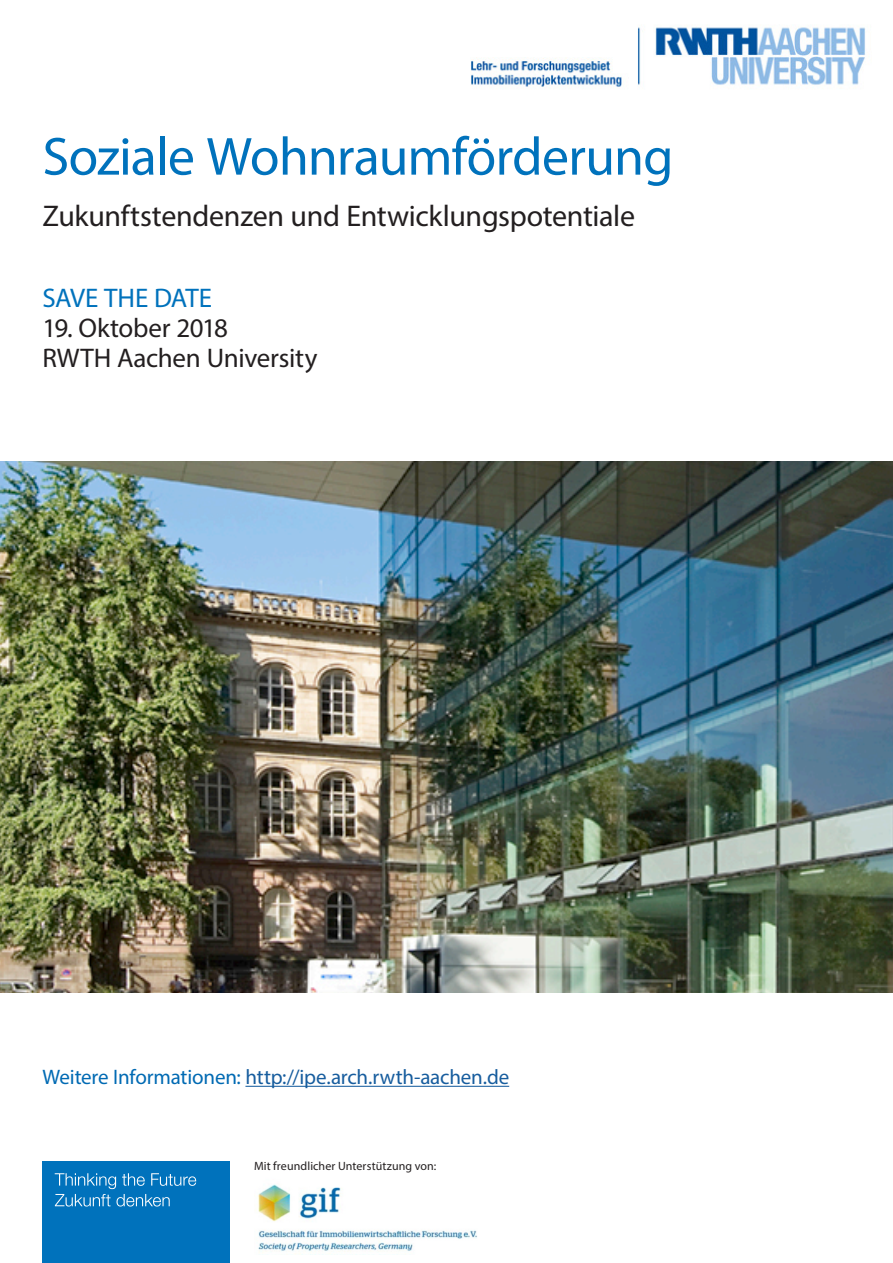
<style>
.page{position:relative;width:893px;height:1263px;background:#fff}
.page>*{position:absolute;margin:0;border:0;box-sizing:border-box;transform-origin:0 0}
.t1{font:54px "Myriad Pro";letter-spacing:-.015em;color:#0072bc}
.t2{font:30px "Myriad Pro";letter-spacing:-.01em;color:#231f20}
.t3{font:27px/30px "Myriad Pro";letter-spacing:-.01em;color:#231f20}
.t4{font:27px "Myriad Pro";letter-spacing:-.015em;color:#0072bc}
.t5{font:21px "Myriad Pro";letter-spacing:-.01em;color:#175d9e}
.t6{font:12px "Myriad Pro";letter-spacing:.01em;color:#231f20}
.s1{color:#006ab3}
</style>
<div class="page">
<img style="left:0;top:461px;width:893px;height:532px">
<img style="left:258px;top:1184px;width:219px;height:70px">
<hr style="left:245px;top:1086px;width:264px;height:1px;background:#175d9e">
<div style="left:43px;top:1161px;width:187px;height:102px;background:#0072bc"></div>
<svg style="left:55px;top:1173px;width:141px;height:33px"></svg>
<img style="left:471px;top:27px;width:394px;height:60px">
<p class="t1" style="left:43px;top:123px;width:632px">Soziale Wohnraumförderung</p>
<p class="t2" style="left:43px;top:197px;width:594px">Zukunftstendenzen und Entwicklungspotentiale</p>
<p class="t4" style="left:43px;top:281px;width:171px">SAVE THE DATE</p>
<p class="t3" style="left:43px;top:312px;width:276px">19. Oktober 2018<br>RWTH Aachen University</p>
<p class="t5" style="left:43px;top:1064px;width:468px"><span class="s1">Weitere Informationen:</span> http://ipe.arch.rwth-aachen.de</p>
<p class="t6" style="left:254px;top:1159px;width:184px">Mit freundlicher Unterstützung von:</p>
</div>
